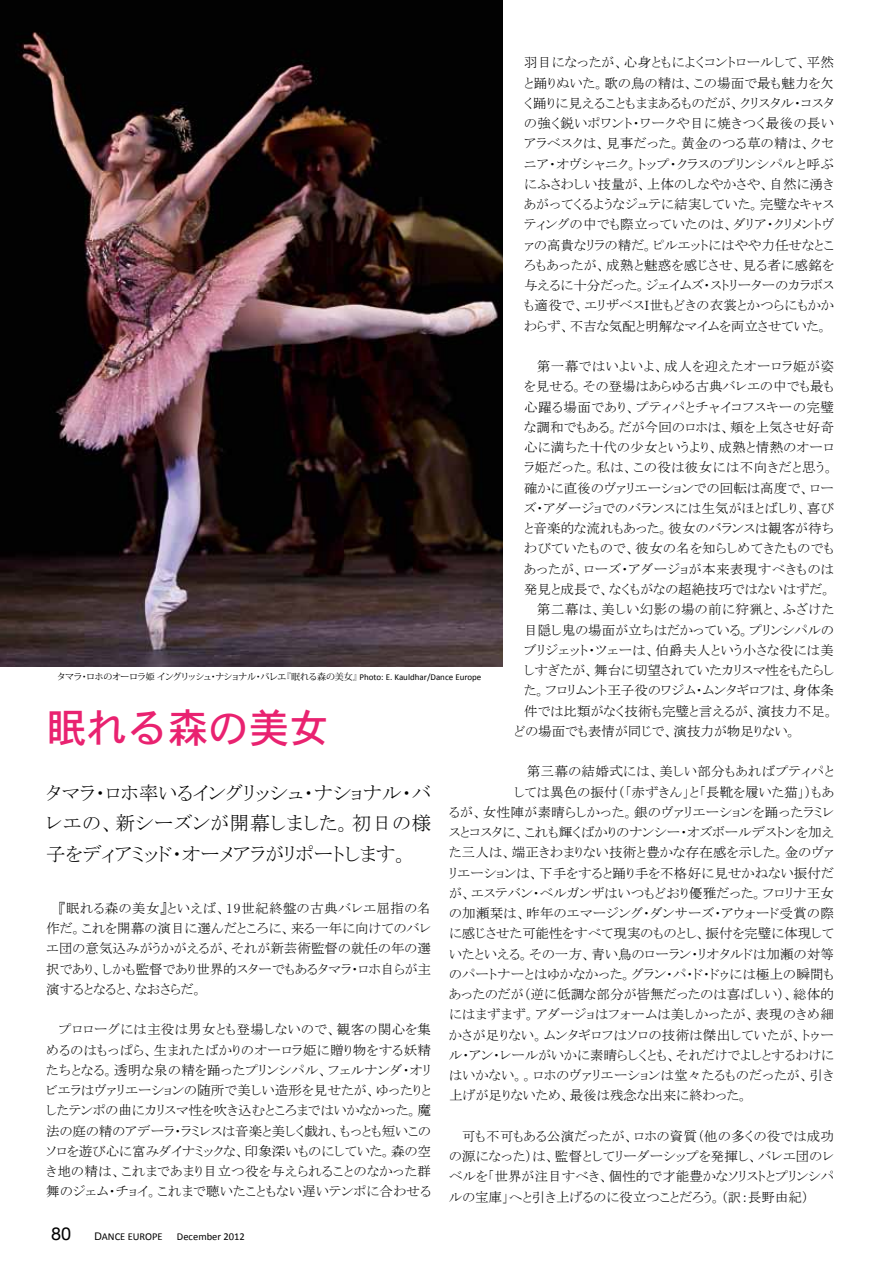
<style>
.page{position:relative;width:893px;height:1263px;background:#fff}
.page>*{position:absolute;margin:0;border:0;box-sizing:border-box;transform-origin:0 0}
.t1{font:40.5px "Osaka";color:#e92270}
.t2{font:19.5px/29.2px "MS P Mincho";letter-spacing:.015em;color:#000}
.t3{font:18px "Helvetica Neue";color:#000}
.t4{font:13.5px/20.2px "MS P Mincho";letter-spacing:.015em;color:#000;text-align:justify}
.t5{font:13.5px "MS P Mincho";letter-spacing:.035em;color:#000}
.t6{font:13.5px "MS P Mincho";letter-spacing:.04em;color:#000}
.t7{font:10.5px "Calibri";color:#000}
.t8{font:9px "Koz Min Pro";letter-spacing:-.06em;color:#000}
.s1{font-family:"Calibri"}
.s2{font-family:"MS Mincho"}
.s3{font-family:"Helvetica Neue"}
</style>
<div class="page">
<img style="left:0;top:0;width:503px;height:666px">
<p class="t4" style="left:524px;top:52px;width:311px">羽目になったが、心身ともによくコントロールして、平然と踊りぬいた。歌の鳥の精は、この場面で最も魅力を欠く踊りに見えることもままあるものだが、クリスタル・コスタの強く鋭いポワント・ワークや目に焼きつく最後の長いアラベスクは、見事だった。黄金のつる草の精は、クセニア・オヴシャニク。トップ・クラスのプリンシパルと呼ぶにふさわしい技量が、上体のしなやかさや、自然に湧きあがってくるようなジュテに結実していた。完璧なキャスティングの中でも際立っていたのは、ダリア・クリメントヴァの高貴なリラの精だ。ピルエットにはやや力任せなところもあったが、成熟と魅惑を感じさせ、見る者に感銘を与えるに十分だった。ジェイムズ・ストリーターのカラボスも適役で、エリザベスＩ世もどきの衣裳とかつらにもかかわらず、不吉な気配と明解なマイムを両立させていた。</p>
<p class="t6" style="left:537px;top:360px;width:299px">第一幕ではいよいよ、成人を迎えたオーロラ姫が姿</p>
<p class="t4" style="left:524px;top:376px;width:311px">を見せる。その登場はあらゆる古典バレエの中でも最も</p>
<p class="t6" style="left:524px;top:400px;width:311px">心躍る場面であり、プティパとチャイコフスキーの完璧</p>
<p class="t4" style="left:524px;top:417px;width:311px">な調和でもある。だが今回のロホは、頬を上気させ好奇</p>
<p class="t4" style="left:524px;top:437px;width:311px">心に満ちた十代の少女というより、成熟と情熱のオーロ</p>
<p class="t5" style="left:524px;top:461px;width:311px">ラ姫だった。私は、この役は彼女には不向きだと思う。</p>
<p class="t4" style="left:524px;top:478px;width:311px">確かに直後のヴァリエーションでの回転は高度で、ロー</p>
<p class="t4" style="left:524px;top:498px;width:311px">ズ・アダージョでのバランスには生気がほとばしり、喜び</p>
<p class="t4" style="left:524px;top:518px;width:311px">と音楽的な流れもあった。彼女のバランスは観客が待ち</p>
<p class="t4" style="left:524px;top:538px;width:311px">わびていたもので、彼女の名を知らしめてきたものでも</p>
<p class="t5" style="left:524px;top:562px;width:311px">あったが、ローズ・アダージョが本来表現すべきものは</p>
<p class="t4" style="left:524px;top:579px;width:309px">発見と成長で、なくもがなの超絶技巧ではないはずだ。</p>
<p class="t5" style="left:537px;top:603px;width:299px">第二幕は、美しい幻影の場の前に狩猟と、ふざけた</p>
<p class="t4" style="left:524px;top:619px;width:311px">目隠し鬼の場面が立ちはだかっている。プリンシパルの</p>
<p class="t4" style="left:524px;top:640px;width:311px">ブリジェット・ツェーは、伯爵夫人という小さな役には美</p>
<p class="t4" style="left:524px;top:660px;width:311px">しすぎたが、舞台に切望されていたカリスマ性をもたらし</p>
<p class="t4" style="left:524px;top:680px;width:311px">た。フロリムント王子役のワジム・ムンタギロフは、身体条</p>
<p class="t4" style="left:524px;top:700px;width:311px">件では比類がなく技術も完璧と言えるが、演技力不足。</p>
<p class="t4" style="left:514px;top:721px;width:284px">どの場面でも表情が同じで、演技力が物足りない。</p>
<p class="t4" style="left:527px;top:761px;width:309px">第三幕の結婚式には、美しい部分もあればプティパと</p>
<p class="t4" style="left:514px;top:781px;width:321px">しては異色の振付（「赤ずきん」と「長靴を履いた猫」）もあ</p>
<p class="t4" style="left:449px;top:802px;width:386px">るが、女性陣が素晴らしかった。銀のヴァリエーションを踊ったラミレ</p>
<p class="t4" style="left:449px;top:822px;width:386px">スとコスタに、これも輝くばかりのナンシー・オズボールデストンを加え</p>
<p class="t4" style="left:449px;top:842px;width:386px">た三人は、端正きわまりない技術と豊かな存在感を示した。金のヴァ</p>
<p class="t4" style="left:449px;top:862px;width:386px">リエーションは、下手をすると踊り手を不格好に見せかねない振付だ</p>
<p class="t4" style="left:449px;top:883px;width:386px">が、エステバン・ベルガンザはいつもどおり優雅だった。フロリナ王女</p>
<p class="t4" style="left:449px;top:903px;width:386px">の加瀬栞は、昨年のエマージング・ダンサーズ・アウォード受賞の際</p>
<p class="t4" style="left:449px;top:923px;width:386px">に感じさせた可能性をすべて現実のものとし、振付を完璧に体現して</p>
<p class="t4" style="left:449px;top:943px;width:386px">いたといえる。その一方、青い鳥のローラン・リオタルドは加瀬の対等</p>
<p class="t4" style="left:449px;top:964px;width:386px">のパートナーとはゆかなかった。グラン・パ・ド・ドゥには極上の瞬間も</p>
<p class="t4" style="left:449px;top:984px;width:386px">あったのだが（逆に低調な部分が皆無だったのは喜ばしい）、総体的</p>
<p class="t4" style="left:449px;top:1004px;width:386px">にはまずまず。アダージョはフォームは美しかったが、表現のきめ細</p>
<p class="t4" style="left:449px;top:1024px;width:386px">かさが足りない。ムンタギロフはソロの技術は傑出していたが、トゥー</p>
<p class="t4" style="left:449px;top:1045px;width:386px">ル・アン・レールがいかに素晴らしくとも、それだけでよしとするわけに</p>
<p class="t4" style="left:449px;top:1065px;width:386px">はいかない。。ロホのヴァリエーションは堂々たるものだったが、引き</p>
<p class="t4" style="left:449px;top:1085px;width:300px">上げが足りないため、最後は残念な出来に終わった。</p>
<p class="t4" style="left:449px;top:1126px;width:386px;text-indent:13px">可も不可もある公演だったが、ロホの資質（他の多くの役では成功の源になった）は、監督としてリーダーシップを発揮し、バレエ団のレベルを「世界が注目すべき、個性的で才能豊かなソリストとプリンシパルの宝庫」へと引き上げるのに役立つことだろう。（訳：長野由紀）</p>
<p class="t8" style="left:57px;top:670px;width:426px">タマラ・ロホのオーロラ姫 イングリッシュ・ナショナル・バレエ『眠れる森の美女』<span class="s1">Photo: E. Kauldhar/Dance Europe</span></p>
<h1 class="t1" style="left:46px;top:701px;width:285px">眠れる森の美女</h1>
<h2 class="t2" style="left:46px;top:779px;width:386px">タマラ・ロホ率いるイングリッシュ・ナショナル・バレエの、新シーズンが開幕しました。初日の様</h2>
<h2 class="t2" style="left:46px;top:839px;width:364px">子をディアミッド・オーメアラがリポートします。</h2>
<p class="t4" style="left:46px;top:898px;width:386px;text-indent:13px">『眠れる森の美女』といえば、<span class="s2">19</span>世紀終盤の古典バレエ屈指の名作だ。これを開幕の演目に選んだところに、来る一年に向けてのバレエ団の意気込みがうかがえるが、それが新芸術監督の就任の年の選択であり、しかも監督であり世界的スターでもあるタマラ・ロホ自らが主演するとなると、なおさらだ。</p>
<p class="t4" style="left:46px;top:1019px;width:386px;text-indent:13px">プロローグには主役は男女とも登場しないので、観客の関心を集めるのはもっぱら、生まれたばかりのオーロラ姫に贈り物をする妖精たちとなる。透明な泉の精を踊ったプリンシパル、フェルナンダ・オリビエラはヴァリエーションの随所で美しい造形を見せたが、ゆったりとしたテンポの曲にカリスマ性を吹き込むところまではいかなかった。魔法の庭の精のアデーラ・ラミレスは音楽と美しく戯れ、もっとも短いこのソロを遊び心に富みダイナミックな、印象深いものにしていた。森の空き地の精は、これまであまり目立つ役を与えられることのなかった群舞のジェム・チョイ。これまで聴いたこともない遅いテンポに合わせる</p>
<h3 class="t3" style="left:51px;top:1218px;width:22px">80</h3>
<p class="t7" style="left:94px;top:1229px;width:70px"><span class="s3">D</span>ANCE EUROPE</p>
<p class="t7" style="left:177px;top:1229px;width:69px">December 2012</p>
</div>
